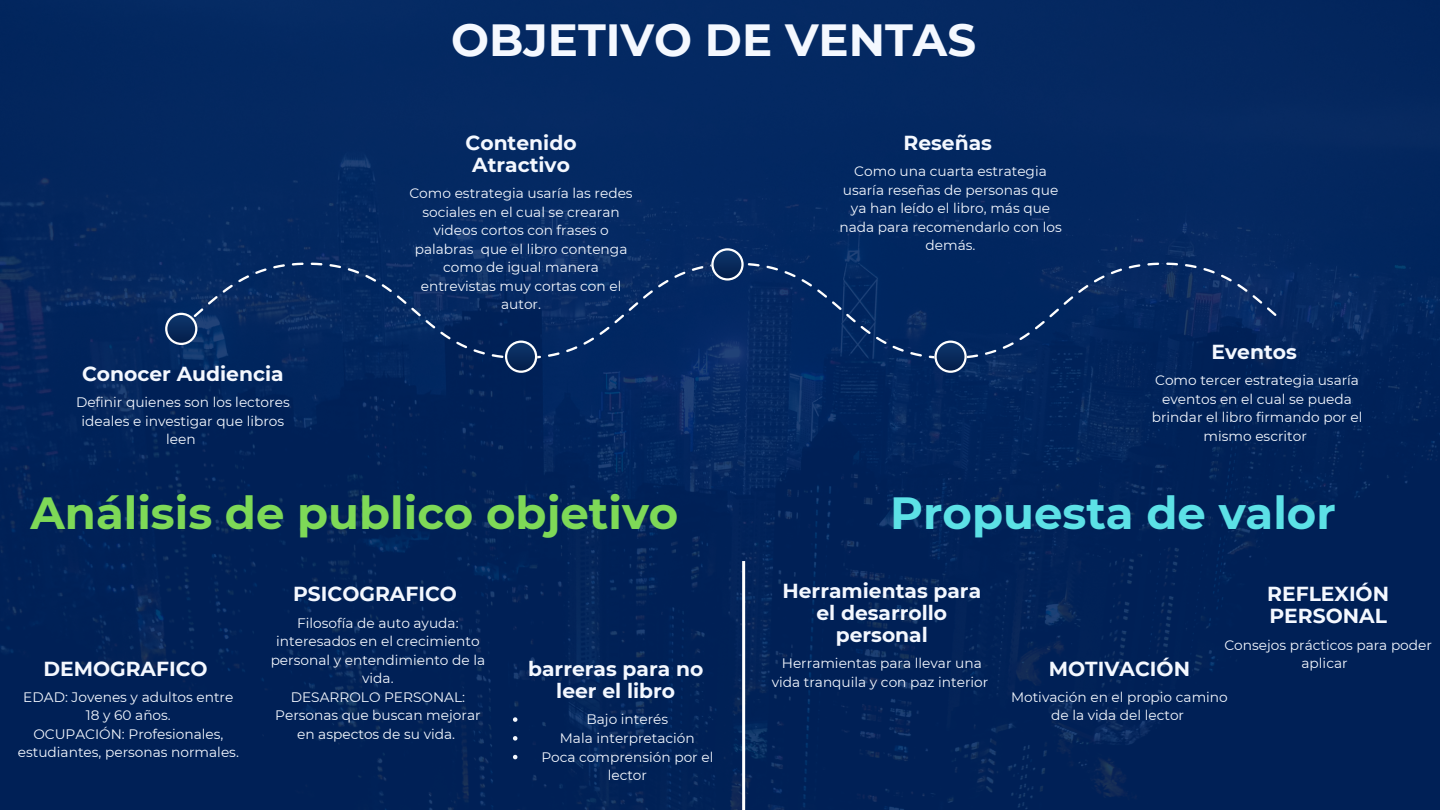
<style>
.page{position:relative;width:1440px;height:810px;background:#fff}
.page>*{position:absolute;margin:0;border:0;box-sizing:border-box;transform-origin:0 0}
.t1{font:700 45px "Montserrat";color:#7ed957}
.t2{font:700 45px "Montserrat";color:#f4f8ff}
.t3{font:700 45px "Montserrat";color:#5ce1e6}
.t4{font:700 20.3px/22px "Montserrat";color:#f4f8ff;text-align:center}
.t5{font:13.7px/18.5px "Montserrat";color:#f4f8ff;text-align:center}
</style>
<div class="page">
<img style="left:0;top:0;width:1440px;height:810px">
<svg style="left:177px;top:263px;width:1101px;height:132px;background:#072a62"></svg>
<svg style="left:165px;top:313px;width:32px;height:32px"></svg>
<svg style="left:505px;top:341px;width:32px;height:32px"></svg>
<svg style="left:934px;top:341px;width:33px;height:32px"></svg>
<svg style="left:711px;top:248px;width:33px;height:33px"></svg>
<svg style="left:513px;top:717px;width:4px;height:5px"></svg>
<svg style="left:513px;top:736px;width:4px;height:5px"></svg>
<svg style="left:513px;top:755px;width:4px;height:4px"></svg>
<hr style="left:742px;top:561px;width:3px;height:249px;background:#fff">
<p class="t2" style="left:451px;top:13px;width:527px">OBJETIVO DE VENTAS</p>
<p class="t4" style="left:82px;top:363px;width:203px">Conocer Audiencia</p>
<h4 class="t5" style="left:76px;top:393px;width:215px">Definir quienes son los lectores ideales e investigar que libros leen</h4>
<h4 class="t4" style="left:466px;top:132px;width:113px">Contenido<br>Atractivo</h4>
<p class="t5" style="left:409px;top:184px;width:225px">Como estrategia usaría las redes sociales en el cual se crearan videos cortos con frases o palabras que el libro contenga como de igual manera entrevistas muy cortas con el autor.</p>
<h4 class="t1" style="left:30px;top:485px;width:649px">Análisis de publico objetivo</h4>
<p class="t4" style="left:43px;top:657px;width:166px">DEMOGRAFICO</p>
<h2 class="t5" style="left:23px;top:688px;width:212px">EDAD: Jovenes y adultos entre<br>18 y 60 años.</h2>
<h2 class="t5" style="left:18px;top:725px;width:223px">OCUPACIÓN: Profesionales, estudiantes, personas normales.</h2>
<p class="t4" style="left:293px;top:583px;width:165px">PSICOGRAFICO</p>
<p class="t5" style="left:271px;top:614px;width:216px">Filosofía de auto ayuda: interesados en el crecimiento personal y entendimiento de la vida.</p>
<h4 class="t5" style="left:275px;top:688px;width:207px">DESARROLO PERSONAL:<br>Personas que buscan mejorar en aspectos de su vida.</h4>
<h3 class="t4" style="left:528px;top:657px;width:177px">barreras para no leer el libro</h3>
<p class="t5" style="left:587px;top:710px;width:83px">Bajo interés</p>
<p class="t5" style="left:560px;top:729px;width:137px">Mala interpretación</p>
<h3 class="t5" style="left:541px;top:747px;width:174px">Poca comprensión por el lector</h3>
<h1 class="t4" style="left:903px;top:132px;width:90px">Reseñas</h1>
<h4 class="t5" style="left:839px;top:162px;width:224px">Como una cuarta estrategia usaría reseñas de personas que ya han leído el libro, más que nada para recomendarlo con los demás.</h4>
<p class="t4" style="left:1212px;top:341px;width:87px">Eventos</p>
<p class="t5" style="left:1152px;top:371px;width:212px">Como tercer estrategia usaría eventos en el cual se pueda brindar el libro firmando por el mismo escritor</p>
<p class="t3" style="left:890px;top:485px;width:447px">Propuesta de valor</p>
<p class="t4" style="left:782px;top:580px;width:200px">Herramientas para el desarrollo personal</p>
<p class="t5" style="left:772px;top:654px;width:218px">Herramientas para llevar una vida tranquila y con paz interior</p>
<h4 class="t4" style="left:1267px;top:583px;width:123px;text-align:left">REFLEXIÓN<br>PERSONAL</h4>
<p class="t5" style="left:1224px;top:636px;width:209px">Consejos prácticos para poder</p>
<h3 class="t4" style="left:1049px;top:657px;width:143px">MOTIVACIÓN</h3>
<p class="t5" style="left:1302px;top:654px;width:48px">aplicar</p>
<p class="t5" style="left:1011px;top:688px;width:218px">Motivación en el propio camino de la vida del lector</p>
</div>
